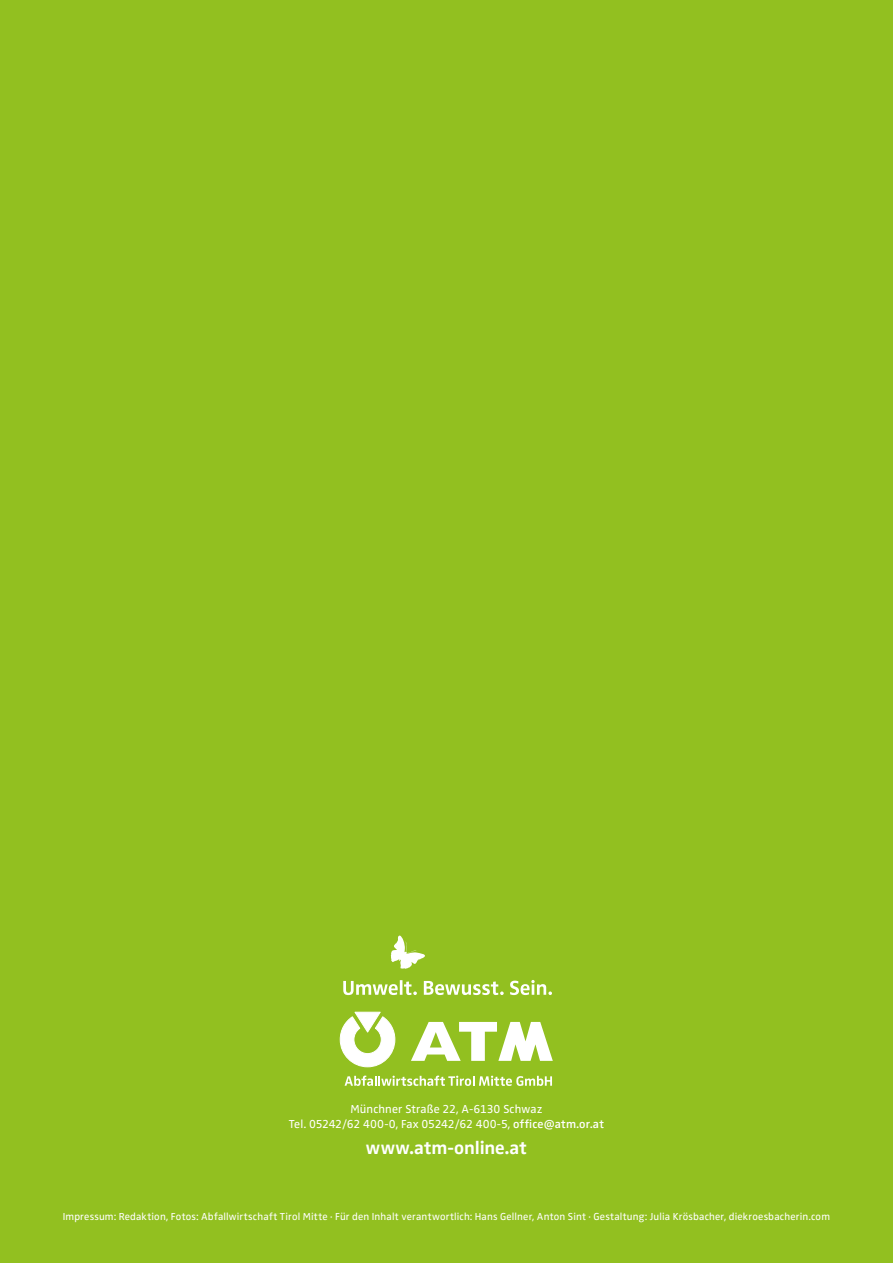
<style>
.page{position:relative;width:893px;height:1263px;background:#92c020}
.page>*{position:absolute;margin:0;border:0;box-sizing:border-box;transform-origin:0 0}
.t1{font:700 18.6px "Zwo";color:#fff}
.t2{font:12px/15px "Zwo";color:#fff;text-align:center}
.t3{font:10.5px "Zwo";letter-spacing:.015em;color:#fff}
.s1{font-weight:600}
</style>
<div class="page">
<svg style="left:411px;top:1022px;width:142px;height:39px"></svg>
<svg style="left:340px;top:1012px;width:55px;height:55px"></svg>
<svg style="left:345px;top:1075px;width:207px;height:11px"></svg>
<svg style="left:391px;top:935px;width:34px;height:34px"></svg>
<svg style="left:343px;top:980px;width:209px;height:15px"></svg>
<p class="t2" style="left:289px;top:1101px;width:317px">Münchner Straße 22, A-6130 Schwaz<br>Tel. 05242/62 400-0, Fax 05242/62 400-5, <span class="s1">office@atm.or.at</span></p>
<h1 class="t1" style="left:366px;top:1137px;width:162px">www.atm-online.at</h1>
<p class="t3" style="left:63px;top:1210px;width:769px">Impressum: Redaktion, Fotos: Abfallwirtschaft Tirol Mitte · Für den Inhalt verantwortlich: Hans Gellner, Anton Sint · Gestaltung: Julia Krösbacher, diekroesbacherin.com</p>
</div>
